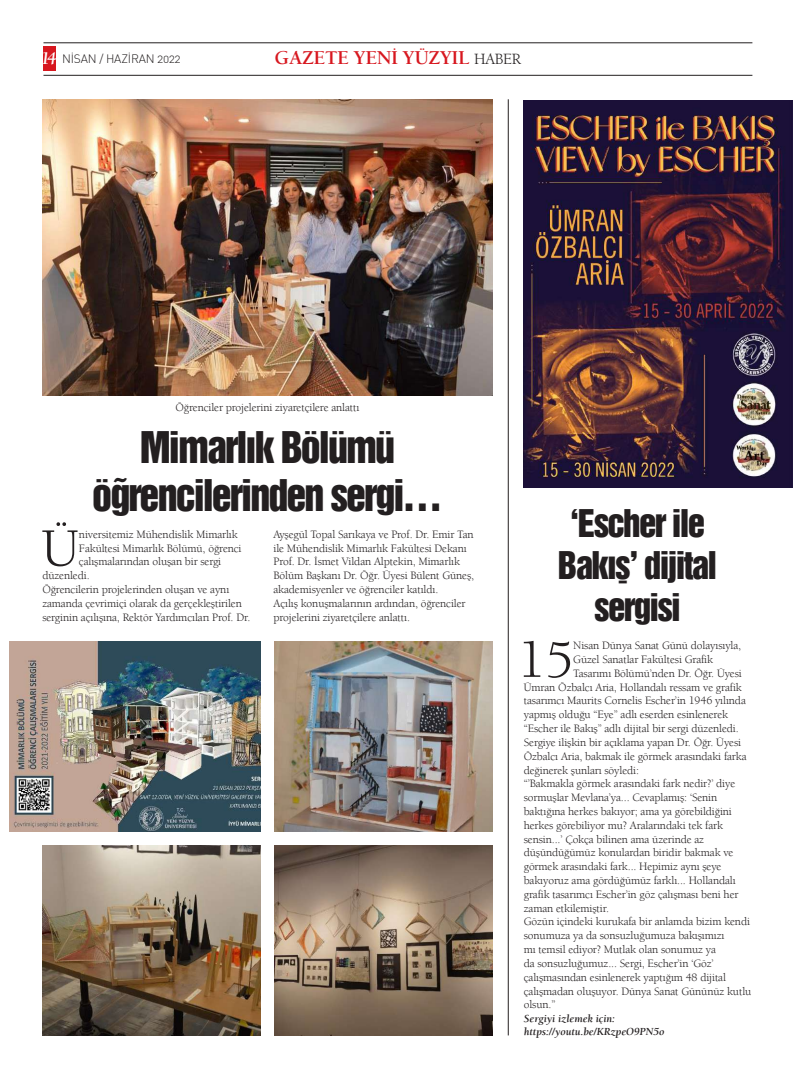
<style>
.page{position:relative;width:794px;height:1078px;background:#fff}
.page>*{position:absolute;margin:0;border:0;box-sizing:border-box;transform-origin:0 0}
.t1{font:55px "Berkeley Oldstyle";color:#231f20}
.t2{font:40px/48px "Helvetica Inserat";letter-spacing:-.05em;color:#231f20;text-align:center}
.t3{font:35px/42px "Helvetica Inserat";letter-spacing:-.05em;color:#231f20;text-align:center}
.t4{font:700 20px "Berkeley Oldstyle";letter-spacing:-.02em;color:#d7171f}
.t5{font:12px "DIN Light Alternate";letter-spacing:-.015em;color:#231f20}
.t6{font:11.5px/13.8px "Berkeley Oldstyle";letter-spacing:-.01em;color:#231f20}
.t7{font:italic 700 11px/13.2px "Berkeley Oldstyle";color:#231f20}
.s1{font-family:"Berkeley Oldstyle";font-weight:700;font-style:italic;font-size:18px;color:#fff}
.s2{font-weight:400;font-size:16px;color:#231f20}
</style>
<div class="page">
<hr style="left:508px;top:99px;width:1px;height:936px;background:#231f20">
<img style="left:524px;top:100px;width:268px;height:388px">
<img style="left:43px;top:99px;width:449px;height:296px">
<img style="left:9px;top:641px;width:251px;height:190px">
<img style="left:275px;top:641px;width:217px;height:190px">
<img style="left:43px;top:845px;width:217px;height:190px">
<img style="left:275px;top:845px;width:217px;height:190px">
<hr style="left:43px;top:43px;width:709px;height:1px;background:#231f20">
<hr style="left:43px;top:75px;width:709px;height:1px;background:#231f20">
<div style="left:43px;top:46px;width:13px;height:25px;background:#d7171f"></div>
<p class="t5" style="left:41px;top:52px;width:141px"><span class="s1">14</span> NİSAN / HAZİRAN 2022</p>
<h3 class="t4" style="left:275px;top:45px;width:248px">GAZETE YENİ YÜZYIL <span class="s2">HABER</span></h3>
<p class="t6" style="left:175px;top:400px;width:185px">Öğrenciler projelerini ziyaretçilere anlattı</p>
<h2 class="t2" style="left:92px;top:423px;width:352px">Mimarlık Bölümü öğrencilerinden sergi…</h2>
<h1 class="t1" style="left:42px;top:515px;width:39px">Ü</h1>
<p class="t6" style="left:79px;top:527px;width:160px">niversitemiz Mühendislik Mimarlık</p>
<p class="t6" style="left:79px;top:540px;width:164px">Fakültesi Mimarlık Bölümü, öğrenci</p>
<p class="t6" style="left:79px;top:554px;width:144px">çalışmalarından oluşan bir sergi</p>
<p class="t6" style="left:42px;top:568px;width:49px">düzenledi.</p>
<p class="t6" style="left:42px;top:582px;width:188px">Öğrencilerin projelerinden oluşan ve aynı</p>
<p class="t6" style="left:42px;top:596px;width:201px">zamanda çevrimiçi olarak da gerçekleştirilen</p>
<p class="t6" style="left:42px;top:609px;width:209px">serginin açılışına, Rektör Yardımcıları Prof. Dr.</p>
<p class="t6" style="left:273px;top:527px;width:202px">Ayşegül Topal Sarıkaya ve Prof. Dr. Emir Tan ile Mühendislik Mimarlık Fakültesi Dekanı Prof. Dr. İsmet Vildan Alptekin, Mimarlık Bölüm Başkanı Dr. Öğr. Üyesi Bülent Güneş, akademisyenler ve öğrenciler katıldı.<br>Açılış konuşmalarının ardından, öğrenciler projelerini ziyaretçilere anlattı.</p>
<h3 class="t3" style="left:558px;top:501px;width:161px">‘Escher ile<br>Bakış’ dijital sergisi</h3>
<h1 class="t1" style="left:517px;top:626px;width:58px">15</h1>
<p class="t6" style="left:573px;top:638px;width:169px">Nisan Dünya Sanat Günü dolayısıyla,</p>
<p class="t6" style="left:573px;top:652px;width:141px">Güzel Sanatlar Fakültesi Grafik</p>
<p class="t6" style="left:573px;top:666px;width:170px">Tasarımı Bölümü’nden Dr. Öğr. Üyesi</p>
<p class="t6" style="left:524px;top:679px;width:219px">Ümran Özbalcı Aria, Hollandalı ressam ve grafik</p>
<p class="t6" style="left:524px;top:693px;width:224px">tasarımcı Maurits Cornelis Escher’in 1946 yılında</p>
<p class="t6" style="left:524px;top:707px;width:206px">yapmış olduğu “Eye” adlı eserden esinlenerek</p>
<p class="t6" style="left:524px;top:721px;width:216px">“Escher ile Bakış” adlı dijital bir sergi düzenledi.</p>
<p class="t6" style="left:524px;top:735px;width:219px">Sergiye ilişkin bir açıklama yapan Dr. Öğr. Üyesi</p>
<p class="t6" style="left:524px;top:748px;width:224px">Özbalcı Aria, bakmak ile görmek arasındaki farka</p>
<p class="t6" style="left:524px;top:762px;width:117px">değinerek şunları söyledi:</p>
<p class="t6" style="left:524px;top:776px;width:213px">“’Bakmakla görmek arasındaki fark nedir?’ diye</p>
<p class="t6" style="left:524px;top:790px;width:195px">sormuşlar Mevlana’ya... Cevaplamış: ‘Senin</p>
<p class="t6" style="left:524px;top:804px;width:210px">baktığına herkes bakıyor; ama ya görebildiğini</p>
<p class="t6" style="left:524px;top:817px;width:201px">herkes görebiliyor mu? Aralarındaki tek fark</p>
<p class="t6" style="left:524px;top:831px;width:182px">sensin...’ Çokça bilinen ama üzerinde az</p>
<p class="t6" style="left:524px;top:845px;width:211px">düşündüğümüz konulardan biridir bakmak ve</p>
<p class="t6" style="left:524px;top:859px;width:199px">görmek arasındaki fark... Hepimiz aynı şeye</p>
<p class="t6" style="left:524px;top:873px;width:213px">bakıyoruz ama gördüğümüz farklı... Hollandalı</p>
<p class="t6" style="left:524px;top:886px;width:216px">grafik tasarımcı Escher’in göz çalışması beni her</p>
<p class="t6" style="left:524px;top:900px;width:87px">zaman etkilemiştir.</p>
<p class="t6" style="left:524px;top:914px;width:228px">Gözün içindeki kurukafa bir anlamda bizim kendi</p>
<p class="t6" style="left:524px;top:928px;width:202px">sonumuza ya da sonsuzluğumuza bakışımızı</p>
<p class="t6" style="left:524px;top:942px;width:194px">mı temsil ediyor? Mutlak olan sonumuz ya</p>
<p class="t6" style="left:524px;top:955px;width:191px">da sonsuzluğumuz... Sergi, Escher’in ‘Göz’</p>
<p class="t6" style="left:524px;top:969px;width:204px">çalışmasından esinlenerek yaptığım 48 dijital</p>
<p class="t6" style="left:524px;top:983px;width:229px">çalışmadan oluşuyor. Dünya Sanat Gününüz kutlu</p>
<p class="t6" style="left:524px;top:997px;width:33px">olsun.”</p>
<p class="t7" style="left:524px;top:1011px;width:142px">Sergiyi izlemek için: https://youtu.be/KRzpeO9PN5o</p>
</div>
